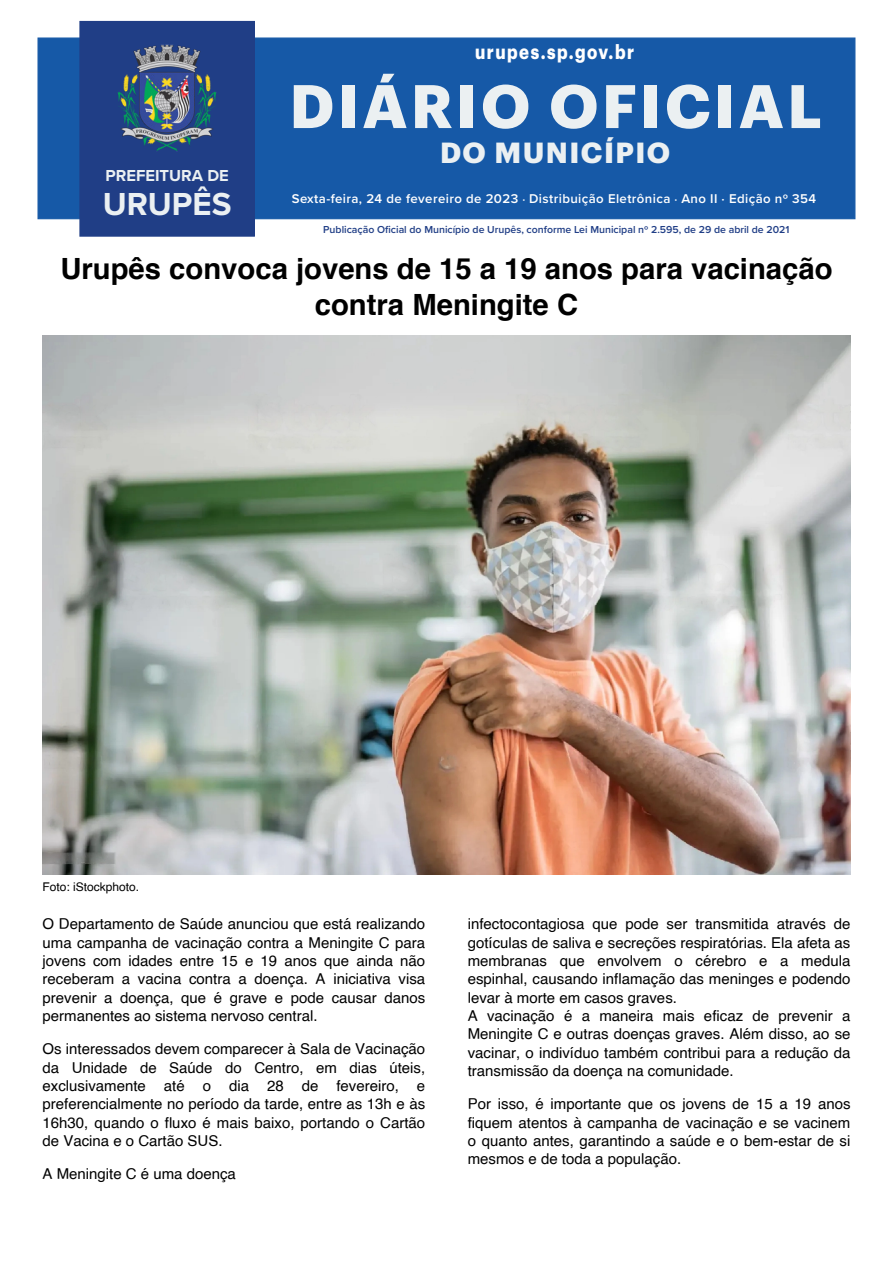
<style>
.page{position:relative;width:893px;height:1263px;background:#fff}
.page>*{position:absolute;margin:0;border:0;box-sizing:border-box;transform-origin:0 0}
.t1{font:700 60px "Graphik";letter-spacing:.06em;color:#ebf0f2}
.t2{font:700 33px "Proxima Nova";color:#ebf0f2}
.t3{font:700 29.25px/35.7px "Helvetica";color:#000;text-align:center}
.t4{font:700 28.5px "Graphik";letter-spacing:.05em;color:#ebf0f2}
.t5{font:700 19.8px "Graphik";letter-spacing:.09em;color:#fff;scale:.83 1}
.t6{font:700 16.5px "Proxima Nova";color:#ebf0f2}
.t7{font:15px/18.3px "Helvetica";color:#000;text-align:justify}
.t8{font:600 13.2px "Proxima Nova";letter-spacing:.03em;color:#fff}
.t9{font:12px "Helvetica";color:#000}
.t10{font:600 10.5px "Proxima Nova";color:#203e86}
.s1{font-size:12px}
</style>
<div class="page">
<div style="left:38px;top:38px;width:817px;height:181px;background:#1659a7"></div>
<div style="left:80px;top:21px;width:174px;height:215px;background:#203e86"></div>
<img style="left:118px;top:44px;width:99px;height:107px">
<div style="left:79px;top:21px;width:176px;height:216px;border:1px solid #203e86"></div>
<img style="left:43px;top:336px;width:807px;height:538px">
<p class="t6" style="left:106px;top:163px;width:125px">PREFEITURA DE</p>
<h2 class="t2" style="left:103px;top:180px;width:130px">URUPÊS</h2>
<h3 class="t5" style="left:475px;top:36px;width:193px">urupes.sp.gov.br</h3>
<h1 class="t1" style="left:290px;top:60px;width:534px">DIÁRIO OFICIAL</h1>
<h3 class="t4" style="left:440px;top:130px;width:232px">DO MUNICÍPIO</h3>
<p class="t8" style="left:292px;top:188px;width:526px">Sexta-feira, 24 de fevereiro de 2023 <span class="s1">⋅</span> Distribuição Eletrônica <span class="s1">⋅</span> Ano II ⋅ Edição nº 354</p>
<p class="t10" style="left:323px;top:222px;width:468px">Publicação Oficial do Município de Urupês, conforme Lei Municipal nº 2.595, de 29 de abril de 2021</p>
<p class="t3" style="left:60px;top:252px;width:774px">Urupês convoca jovens de 15 a 19 anos para vacinação contra Meningite C</p>
<p class="t9" style="left:43px;top:877px;width:98px">Foto: iStockphoto.</p>
<p class="t7" style="left:43px;top:915px;width:384px">O Departamento de Saúde anunciou que está realizando uma campanha de vacinação contra a Meningite C para jovens com idades entre 15 e 19 anos que ainda não receberam a vacina contra a doença. A iniciativa visa prevenir a doença, que é grave e pode causar danos permanentes ao sistema nervoso central.</p>
<p class="t7" style="left:43px;top:1040px;width:384px">Os interessados devem comparecer à Sala de Vacinação da Unidade de Saúde do Centro, em dias úteis, exclusivamente até o dia 28 de fevereiro, e preferencialmente no período da tarde, entre as 13h e às 16h30, quando o fluxo é mais baixo, portando o Cartão de Vacina e o Cartão SUS.</p>
<p class="t7" style="left:43px;top:1165px;width:195px">A Meningite C é uma doença</p>
<p class="t7" style="left:468px;top:915px;width:384px;text-align:left">infectocontagiosa que pode ser transmitida através de gotículas de saliva e secreções respiratórias. Ela afeta as membranas que envolvem o cérebro e a medula espinhal, causando inflamação das meninges e podendo levar à morte em casos graves.<br>A vacinação é a maneira mais eficaz de prevenir a Meningite C e outras doenças graves. Além disso, ao se vacinar, o indivíduo também contribui para a redução da transmissão da doença na comunidade.</p>
<p class="t7" style="left:468px;top:1095px;width:384px">Por isso, é importante que os jovens de 15 a 19 anos fiquem atentos à campanha de vacinação e se vacinem o quanto antes, garantindo a saúde e o bem-estar de si mesmos e de toda a população.</p>
</div>
